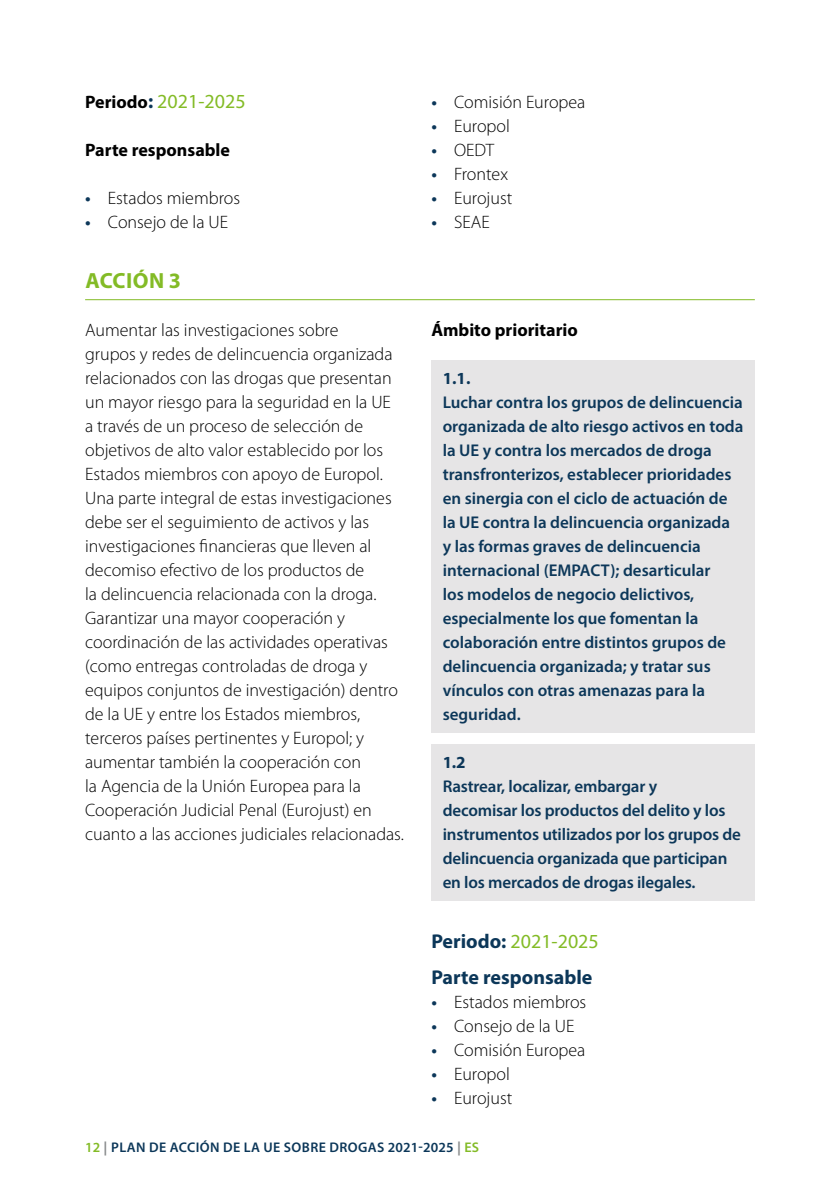
<style>
.page{position:relative;width:840px;height:1191px;background:#fff}
.page>*{position:absolute;margin:0;border:0;box-sizing:border-box;transform-origin:0 0}
.Title_Level_3{font:700 22px "Myriad Pro";letter-spacing:.02em;color:#83bb26}
.Title_Level_4{font:20px "Myriad Pro";color:#83bb26}
.Title_Level_4-2{font:700 20px "Myriad Pro";color:#0c3759}
.Body_text{font:300 18px/24px "Myriad Pro";color:#000}
.Title_Level_4-3{font:700 18px "Myriad Pro";color:#000}
.Body_text-2{font:700 18px "Myriad Pro";color:#000}
.Body_wingding{font:600 17px/24px "Myriad Pro";color:#0c3759}
.t1{font:600 14px "Myriad Pro";letter-spacing:.03em;color:#0c3759}
.s1{font-weight:700;font-size:18px;color:#000}
.s2{font-weight:700;color:#0c3759}
.s3{font-weight:600;color:#0c3759}
.s4{font-weight:700}
.s5{color:#83bb26}
.s6{font-weight:700;color:#898b8c}
</style>
<div class="page">
<hr style="left:85px;top:299px;width:669px;height:1px;background:#83bb26">
<div style="left:431px;top:360px;width:323px;height:373px;background:#e6e5e6"></div>
<div style="left:431px;top:744px;width:323px;height:157px;background:#e6e5e6"></div>
<h5 class="Title_Level_4" style="left:85px;top:89px;width:162px"><span class="s1">Periodo</span><span class="s2">:</span> 2021-2025</h5>
<p class="Body_text-2" style="left:85px;top:138px;width:146px">Parte responsable</p>
<p class="Body_text" style="left:85px;top:186px;width:156px"><span class="s3">•</span> Estados miembros</p>
<p class="Body_text" style="left:85px;top:210px;width:144px"><span class="s3">•</span> Consejo de la UE</p>
<p class="Body_text" style="left:431px;top:90px;width:155px"><span class="s3">•</span> Comisión Europea</p>
<p class="Body_text" style="left:431px;top:114px;width:80px"><span class="s3">•</span> Europol</p>
<p class="Body_text" style="left:431px;top:138px;width:64px"><span class="s3">•</span> OEDT</p>
<p class="Body_text" style="left:431px;top:162px;width:78px"><span class="s3">•</span> Frontex</p>
<p class="Body_text" style="left:431px;top:186px;width:82px"><span class="s3">•</span> Eurojust</p>
<p class="Body_text" style="left:431px;top:210px;width:60px"><span class="s3">•</span> SEAE</p>
<h4 class="Title_Level_3" style="left:85px;top:266px;width:97px">ACCIÓN 3</h4>
<p class="Body_text" style="left:85px;top:318px;width:320px">Aumentar las investigaciones sobre<br>grupos y redes de delincuencia organizada relacionados con las drogas que presentan un mayor riesgo para la seguridad en la UE<br>a través de un proceso de selección de objetivos de alto valor establecido por los Estados miembros con apoyo de Europol.<br>Una parte integral de estas investigaciones debe ser el seguimiento de activos y las investigaciones financieras que lleven al decomiso efectivo de los productos de<br>la delincuencia relacionada con la droga.<br>Garantizar una mayor cooperación y coordinación de las actividades operativas (como entregas controladas de droga y equipos conjuntos de investigación) dentro de la UE y entre los Estados miembros, terceros países pertinentes y Europol; y aumentar también la cooperación con<br>la Agencia de la Unión Europea para la Cooperación Judicial Penal (Eurojust) en cuanto a las acciones judiciales relacionadas.</p>
<h5 class="Title_Level_4-3" style="left:431px;top:318px;width:148px">Ámbito prioritario</h5>
<p class="Body_wingding" style="left:442px;top:366px;width:302px"><span class="s4">1.1.<br></span>Luchar contra los grupos de delincuencia organizada de alto riesgo activos en toda la UE y contra los mercados de droga transfronterizos, establecer prioridades en sinergia con el ciclo de actuación de la UE contra la delincuencia organizada<br>y las formas graves de delincuencia internacional (EMPACT); desarticular<br>los modelos de negocio delictivos, especialmente los que fomentan la colaboración entre distintos grupos de delincuencia organizada; y tratar sus vínculos con otras amenazas para la seguridad.</p>
<p class="Body_wingding" style="left:442px;top:750px;width:299px"><span class="s4">1.2<br></span>Rastrear, localizar, embargar y<br>decomisar los productos del delito y los instrumentos utilizados por los grupos de delincuencia organizada que participan en los mercados de drogas ilegales.</p>
<h5 class="Title_Level_4" style="left:431px;top:929px;width:169px"><span class="s2">Periodo:</span> 2021-2025</h5>
<h5 class="Title_Level_4-2" style="left:431px;top:964px;width:162px">Parte responsable</h5>
<p class="Body_text" style="left:431px;top:990px;width:156px"><span class="s3">•</span> Estados miembros</p>
<p class="Body_text" style="left:431px;top:1014px;width:144px"><span class="s3">•</span> Consejo de la UE</p>
<p class="Body_text" style="left:431px;top:1038px;width:155px"><span class="s3">•</span> Comisión Europea</p>
<p class="Body_text" style="left:431px;top:1062px;width:80px"><span class="s3">•</span> Europol</p>
<p class="Body_text" style="left:431px;top:1086px;width:82px"><span class="s3">•</span> Eurojust</p>
<p class="t1" style="left:85px;top:1138px;width:395px"><span class="s5">12</span> <span class="s6">|</span> PLAN DE ACCIÓN DE LA UE SOBRE DROGAS 2021-2025 <span class="s6">|</span> <span class="s5">ES</span></p>
</div>
